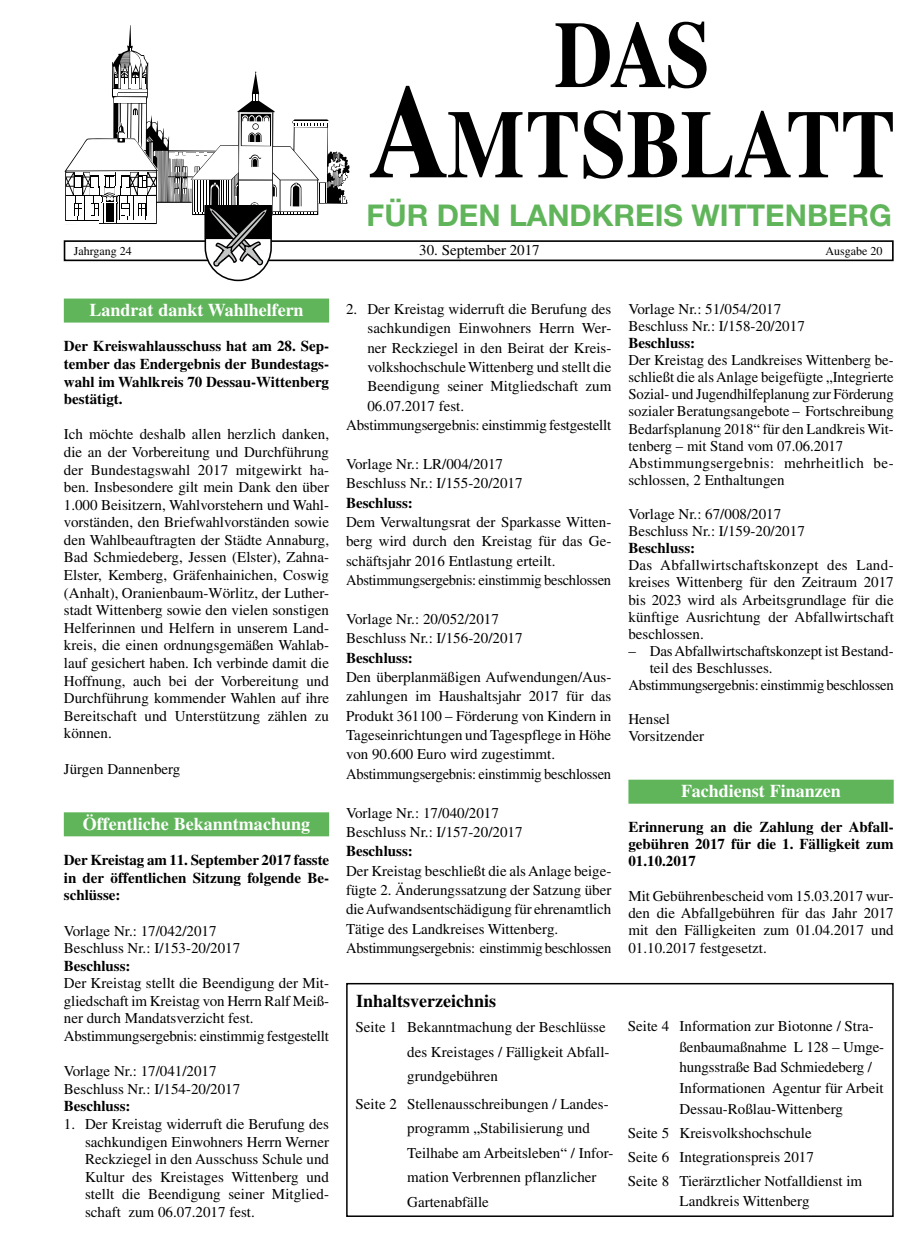
<style>
.page{position:relative;width:915px;height:1234px;background:#fff}
.page>*{position:absolute;margin:0;border:0;box-sizing:border-box;transform-origin:0 0}
._10_Normal{font:700 30px "Helvetica Neue";color:#60b55a}
.Titel{font:700 18px "Times";color:#fff}
.Haedline_Inhaltsverz{font:700 18px "Times";color:#000}
._10_Normal-2{font:15px/17.5px "Times";color:#000;text-align:justify}
.Inhaltsverzeichnis{font:15px/24.5px "Times";color:#000}
._10_Einzug{font:15px/17.5px "Times";color:#000;text-align:justify}
._10_Fett{font:700 15px/17.5px "Times";color:#000;text-align:justify}
._10_Normal-3{font:15px "Times";letter-spacing:-.02em;color:#000}
._10_Normal-4{font:15px/17.1px "Times";letter-spacing:.025em;color:#000}
._10_Normal-5{font:12px "Times";color:#000}
</style>
<div class="page">
<div style="left:64px;top:240px;width:829px;height:21px;border:2px solid #000"></div>
<svg style="left:370px;top:86px;width:152px;height:91px"></svg>
<svg style="left:528px;top:112px;width:49px;height:65px"></svg>
<svg style="left:583px;top:110px;width:254px;height:69px"></svg>
<svg style="left:843px;top:112px;width:49px;height:65px"></svg>
<svg style="left:555px;top:22px;width:151px;height:66px"></svg>
<svg style="left:64px;top:25px;width:286px;height:257px"></svg>
<div style="left:346px;top:982px;width:547px;height:234px;border:2px solid #000"></div>
<div style="left:64px;top:298px;width:265px;height:24px;background:#60b55a"></div>
<div style="left:64px;top:812px;width:265px;height:24px;background:#60b55a"></div>
<div style="left:628px;top:779px;width:265px;height:24px;background:#60b55a"></div>
<p class="_10_Normal" style="left:366px;top:197px;width:526px">FÜR DEN LANDKREIS WITTENBERG</p>
<p class="_10_Normal-5" style="left:74px;top:245px;width:60px">Jahrgang 24</p>
<p class="_10_Normal-2" style="left:419px;top:241px;width:122px">30. September 2017</p>
<p class="_10_Normal-5" style="left:825px;top:245px;width:58px">Ausgabe 20</p>
<p class="Titel" style="left:89px;top:299px;width:215px">Landrat dankt Wahlhelfern</p>
<p class="_10_Fett" style="left:64px;top:337px;width:267px">Der Kreiswahlausschuss hat am 28. Sep&shy;tember das Endergebnis der Bundestags&shy;wahl im Wahlkreis 70 Dessau-Wittenberg bestätigt.</p>
<p class="_10_Normal-2" style="left:64px;top:425px;width:267px">Ich möchte deshalb allen herzlich danken, die an der Vorbereitung und Durchführung der Bundestagswahl 2017 mitgewirkt ha&shy;ben. Insbesondere gilt mein Dank den über 1.000 Beisitzern, Wahlvorstehern und Wahl&shy;vorständen, den Briefwahlvorständen sowie den Wahlbeauftragten der Städte Annaburg, Bad Schmiedeberg, Jessen (Elster), Zahna-Elster, Kemberg, Gräfenhainichen, Coswig (Anhalt), Oranienbaum-Wörlitz, der Luther&shy;stadt Wittenberg sowie den vielen sonstigen Helferinnen und Helfern in unserem Land&shy;kreis, die einen ordnungsgemäßen Wahlab&shy;lauf gesichert haben. Ich verbinde damit die Hoffnung, auch bei der Vorbereitung und Durchführung kommender Wahlen auf ihre Bereitschaft und Unterstützung zählen zu können.</p>
<p class="_10_Normal-2" style="left:64px;top:759px;width:118px">Jürgen Dannenberg</p>
<p class="Titel" style="left:83px;top:813px;width:228px">Öffentliche Bekanntmachung</p>
<p class="_10_Fett" style="left:64px;top:850px;width:267px">Der Kreistag am 11. September 2017 fasste in der öffentlichen Sitzung folgende Be&shy;schlüsse:</p>
<p class="_10_Normal-2" style="left:64px;top:921px;width:154px">Vorlage Nr.: 17/042/2017</p>
<p class="_10_Normal-2" style="left:64px;top:939px;width:178px">Beschluss Nr.: I/153-20/2017</p>
<p class="_10_Fett" style="left:64px;top:956px;width:68px">Beschluss:</p>
<p class="_10_Normal-2" style="left:64px;top:974px;width:267px">Der Kreistag stellt die Beendigung der Mit&shy;gliedschaft im Kreistag von Herrn Ralf Meiß&shy;ner durch Mandatsverzicht fest.</p>
<p class="_10_Normal-3" style="left:64px;top:1027px;width:266px">Abstimmungsergebnis: einstimmig festgestellt</p>
<p class="_10_Normal-2" style="left:64px;top:1062px;width:154px">Vorlage Nr.: 17/041/2017</p>
<p class="_10_Normal-2" style="left:64px;top:1079px;width:178px">Beschluss Nr.: I/154-20/2017</p>
<p class="_10_Fett" style="left:64px;top:1096px;width:68px">Beschluss:</p>
<p class="_10_Einzug" style="left:85px;top:1114px;width:245px;text-indent:-21px">1. Der Kreistag widerruft die Berufung des sachkundigen Einwohners Herrn Werner Reckziegel in den Ausschuss Schule und Kultur des Kreistages Wittenberg und stellt die Beendigung seiner Mitglied&shy;schaft zum 06.07.2017 fest.</p>
<p class="_10_Einzug" style="left:367px;top:299px;width:245px;line-height:19.4px;text-indent:-21px">2. Der Kreistag widerruft die Berufung des sachkundigen Einwohners Herrn Wer&shy;ner Reckziegel in den Beirat der Kreis&shy;volkshochschule Wittenberg und stellt die Beendigung seiner Mitgliedschaft zum 06.07.2017 fest.</p>
<p class="_10_Normal-3" style="left:346px;top:416px;width:266px">Abstimmungsergebnis: einstimmig festgestellt</p>
<p class="_10_Normal-2" style="left:346px;top:455px;width:158px">Vorlage Nr.: LR/004/2017</p>
<p class="_10_Normal-2" style="left:346px;top:474px;width:178px">Beschluss Nr.: I/155-20/2017</p>
<p class="_10_Fett" style="left:346px;top:493px;width:68px">Beschluss:</p>
<p class="_10_Normal-2" style="left:346px;top:512px;width:267px;line-height:19.4px">Dem Verwaltungsrat der Sparkasse Witten&shy;berg wird durch den Kreistag für das Ge&shy;schäftsjahr 2016 Entlastung erteilt.</p>
<p class="_10_Normal-2" style="left:346px;top:571px;width:266px">Abstimmungsergebnis: einstimmig beschlossen</p>
<p class="_10_Normal-2" style="left:346px;top:609px;width:154px">Vorlage Nr.: 20/052/2017</p>
<p class="_10_Normal-2" style="left:346px;top:629px;width:178px">Beschluss Nr.: I/156-20/2017</p>
<p class="_10_Fett" style="left:346px;top:648px;width:68px">Beschluss:</p>
<p class="_10_Normal-2" style="left:346px;top:667px;width:267px;line-height:19.4px">Den überplanmäßigen Aufwendungen/Aus&shy;zahlungen im Haushaltsjahr 2017 für das Produkt 361100 – Förderung von Kindern in Tageseinrichtungen und Tagespflege in Höhe von 90.600 Euro wird zugestimmt.</p>
<p class="_10_Normal-2" style="left:346px;top:764px;width:266px">Abstimmungsergebnis: einstimmig beschlossen</p>
<p class="_10_Normal-2" style="left:346px;top:803px;width:154px">Vorlage Nr.: 17/040/2017</p>
<p class="_10_Normal-2" style="left:346px;top:822px;width:178px">Beschluss Nr.: I/157-20/2017</p>
<p class="_10_Fett" style="left:346px;top:841px;width:68px">Beschluss:</p>
<p class="_10_Normal-2" style="left:346px;top:860px;width:267px;line-height:19.4px">Der Kreistag beschließt die als Anlage beige&shy;fügte 2. Änderungssatzung der Satzung über die Aufwandsentschädigung für ehrenamtlich Tätige des Landkreises Wittenberg.</p>
<p class="_10_Normal-3" style="left:346px;top:939px;width:266px">Abstimmungsergebnis: einstimmig beschlossen</p>
<p class="Haedline_Inhaltsverz" style="left:356px;top:989px;width:141px">Inhaltsverzeichnis</p>
<p class="Inhaltsverzeichnis" style="left:407px;top:1014px;width:204px;text-indent:-52px">Seite 1 Bekanntmachung der Beschlüsse des Kreistages / Fälligkeit Abfall&shy;grundgebühren</p>
<p class="Inhaltsverzeichnis" style="left:407px;top:1091px;width:208px;text-indent:-52px">Seite 2 Stellenausschreibungen / Landes&shy;programm „Stabilisierung und<br>Teilhabe am Arbeitsleben“ / Infor&shy;mation Verbrennen pflanzlicher<br>Gartenabfälle</p>
<p class="_10_Normal-2" style="left:628px;top:300px;width:154px">Vorlage Nr.: 51/054/2017</p>
<p class="_10_Normal-2" style="left:628px;top:317px;width:178px">Beschluss Nr.: I/158-20/2017</p>
<p class="_10_Fett" style="left:628px;top:334px;width:68px">Beschluss:</p>
<p class="_10_Normal-2" style="left:628px;top:351px;width:267px;line-height:17.1px">Der Kreistag des Landkreises Wittenberg be&shy;schließt die als Anlage beigefügte „Integrierte Sozial- und Jugendhilfeplanung zur Förderung sozialer Beratungsangebote – Fortschreibung Bedarfsplanung 2018“ für den Landkreis Wit&shy;tenberg – mit Stand vom 07.06.2017</p>
<p class="_10_Normal-4" style="left:628px;top:454px;width:267px">Abstimmungsergebnis: mehrheitlich be&shy;schlossen, 2 Enthaltungen</p>
<p class="_10_Normal-2" style="left:628px;top:505px;width:154px">Vorlage Nr.: 67/008/2017</p>
<p class="_10_Normal-2" style="left:628px;top:522px;width:178px">Beschluss Nr.: I/159-20/2017</p>
<p class="_10_Fett" style="left:628px;top:539px;width:68px">Beschluss:</p>
<p class="_10_Normal-2" style="left:628px;top:556px;width:267px;line-height:17.1px">Das Abfallwirtschaftskonzept des Land&shy;kreises Wittenberg für den Zeitraum 2017 bis 2023 wird als Arbeitsgrundlage für die künftige Ausrichtung der Abfallwirtschaft beschlossen.</p>
<p class="_10_Einzug" style="left:649px;top:642px;width:245px;line-height:17.1px;text-indent:-21px">– Das Abfallwirtschaftskonzept ist Bestand&shy;teil des Beschlusses.</p>
<p class="_10_Normal-3" style="left:628px;top:676px;width:267px">Abstimmungsergebnis: einstimmig beschlossen</p>
<p class="_10_Normal-2" style="left:628px;top:710px;width:43px">Hensel</p>
<p class="_10_Normal-2" style="left:628px;top:727px;width:77px">Vorsitzender</p>
<p class="Titel" style="left:681px;top:780px;width:161px">Fachdienst Finanzen</p>
<p class="_10_Fett" style="left:628px;top:818px;width:267px;line-height:17.1px">Erinnerung an die Zahlung der Abfall&shy;gebühren 2017 für die 1. Fälligkeit zum 01.10.2017</p>
<p class="_10_Normal-2" style="left:628px;top:886px;width:267px">Mit Gebührenbescheid vom 15.03.2017 wur&shy;den die Abfallgebühren für das Jahr 2017 mit den Fälligkeiten zum 01.04.2017 und 01.10.2017 festgesetzt.</p>
<p class="Inhaltsverzeichnis" style="left:679px;top:1015px;width:206px;line-height:20.9px;text-indent:-52px">Seite 4 Information zur Biotonne / Stra&shy;ßenbaumaßnahme L 128 – Umge&shy;hungsstraße Bad Schmiedeberg /<br>Informationen Agentur für Arbeit<br>Dessau-Roßlau-Wittenberg</p>
<p class="Inhaltsverzeichnis" style="left:627px;top:1120px;width:185px">Seite 5 Kreisvolkshochschule</p>
<p class="Inhaltsverzeichnis" style="left:627px;top:1144px;width:187px">Seite 6 Integrationspreis 2017</p>
<p class="Inhaltsverzeichnis" style="left:627px;top:1169px;width:236px;line-height:20.9px;text-align:center">Seite 8 Tierärztlicher Notfalldienst im<br>Landkreis Wittenberg</p>
</div>
